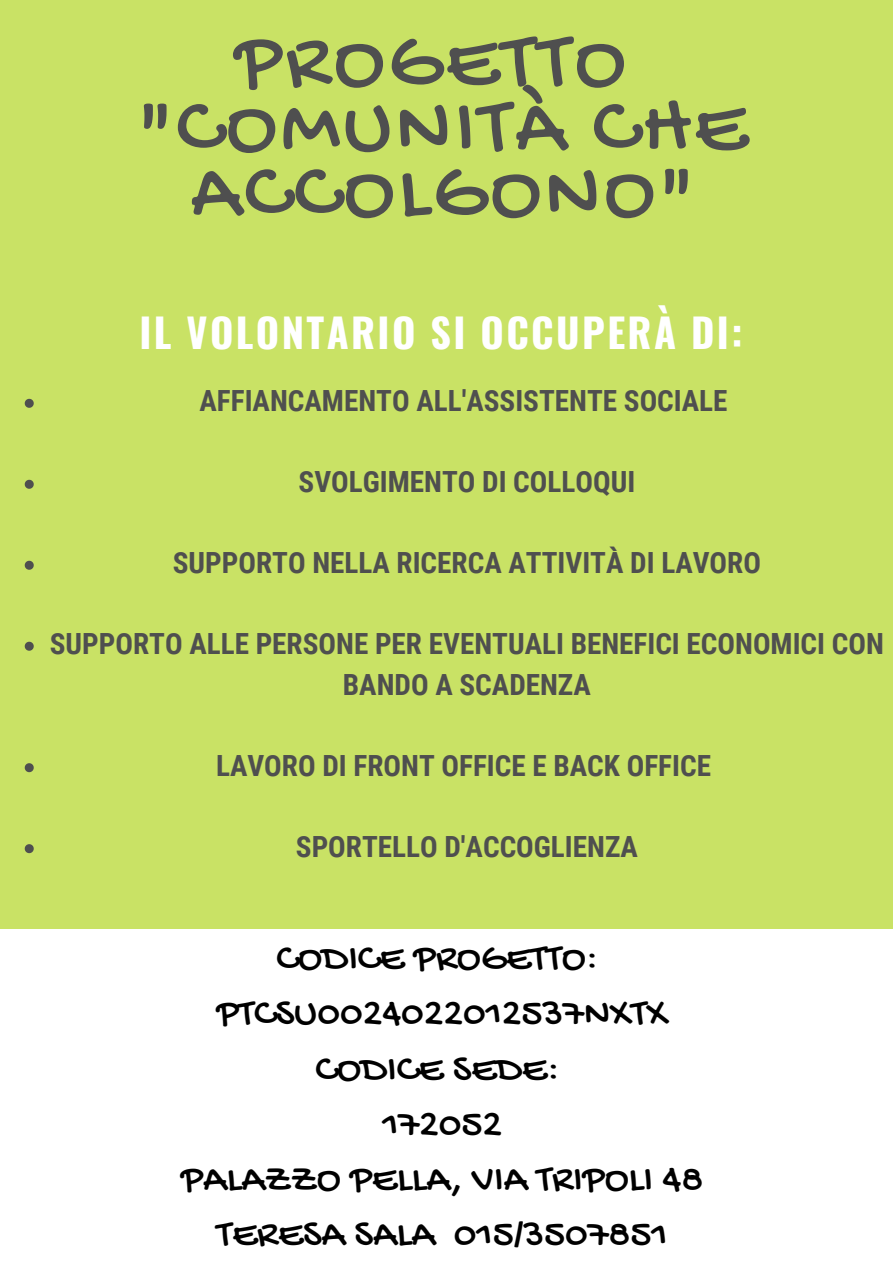
<style>
.page{position:relative;width:893px;height:1264px;background:#fff}
.page>*{position:absolute;margin:0;border:0;box-sizing:border-box;transform-origin:0 0}
.t1{font:84.9px/65.2px "Gochi Hand";letter-spacing:.045em;color:#4f4f4f;text-align:center}
.t2{font:39.9px/55.1px "Gochi Hand";color:#000;text-align:center}
.t3{font:700 39.9px "Oswald";letter-spacing:.06em;color:#fff}
.t4{font:700 29.1px/40.5px "Roboto Condensed";color:#4f4f4f;text-align:center}
</style>
<div class="page">
<div style="left:0;top:0;width:892px;height:1262px;background:#c9e265"></div>
<div style="left:0;top:929px;width:892px;height:333px;background:#fff"></div>
<svg style="left:25px;top:399px;width:9px;height:9px"></svg>
<svg style="left:25px;top:480px;width:9px;height:9px"></svg>
<svg style="left:25px;top:560px;width:9px;height:9px"></svg>
<svg style="left:25px;top:641px;width:9px;height:9px"></svg>
<svg style="left:25px;top:763px;width:9px;height:9px"></svg>
<svg style="left:25px;top:844px;width:9px;height:9px"></svg>
<h1 class="t1" style="left:137px;top:35px;width:611px">PROGETTO "COMUNITÀ CHE<br>ACCOLGONO"</h1>
<h2 class="t3" style="left:139px;top:301px;width:604px">IL VOLONTARIO SI OCCUPERÀ DI:</h2>
<p class="t4" style="left:199px;top:381px;width:529px">AFFIANCAMENTO ALL'ASSISTENTE SOCIALE</p>
<p class="t4" style="left:298px;top:462px;width:338px">SVOLGIMENTO DI COLLOQUI</p>
<p class="t4" style="left:173px;top:543px;width:589px">SUPPORTO NELLA RICERCA ATTIVITÀ DI LAVORO</p>
<p class="t4" style="left:50px;top:624px;width:835px">SUPPORTO ALLE PERSONE PER EVENTUALI BENEFICI ECONOMICI CON<br>BANDO A SCADENZA</p>
<p class="t4" style="left:216px;top:745px;width:496px">LAVORO DI FRONT OFFICE E BACK OFFICE</p>
<p class="t4" style="left:296px;top:826px;width:343px">SPORTELLO D'ACCOGLIENZA</p>
<h2 class="t2" style="left:181px;top:933px;width:523px">CODICE PROGETTO:<br>PTCSU0024022012537NXTX<br>CODICE SEDE:<br>172052<br>PALAZZO PELLA, VIA TRIPOLI 48<br>TERESA SALA 015/3507851</h2>
</div>
